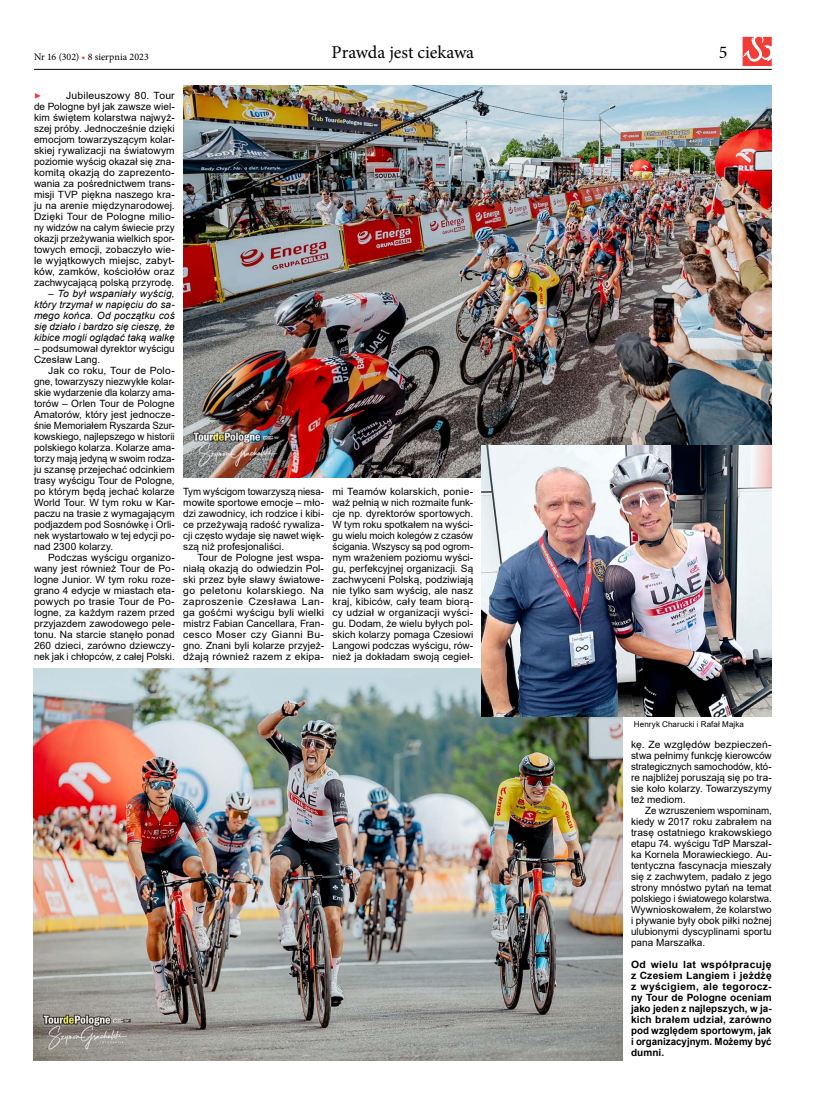
<style>
.page{position:relative;width:820px;height:1106px;background:#fff}
.page>*{position:absolute;margin:0;border:0;box-sizing:border-box;transform-origin:0 0}
.t1{font:18px "Minion Pro";color:#000}
.t2{font:italic 12px "Minion Pro";color:#f13d37}
.t3{font:10px/11px "Arial";letter-spacing:.005em;color:#000;text-align:justify}
.t4{font:10px/11px "Arial";letter-spacing:.005em;color:#000;text-align:justify;scale:1.04 1}
.t5{font:700 10px/11px "Arial";color:#000;text-align:justify;scale:1.04 1}
.t6{font:10px/11px "Arial";letter-spacing:.005em;color:#000;text-align:justify;scale:.96 1}
.t7{font:italic 10px/11px "Arial";letter-spacing:.005em;color:#000;text-align:justify}
.t8{font:10px "Minion Pro";color:#000}
.t9{font:8px "Arial";letter-spacing:.01em;color:#000}
.s1{color:#f13d37}
.s2{font-style:normal}
</style>
<div class="page">
<img style="left:34px;top:668px;width:588px;height:392px">
<img style="left:183px;top:85px;width:588px;height:392px">
<img style="left:481px;top:445px;width:290px;height:272px">
<hr style="left:34px;top:69px;width:737px;height:1px;background:#000">
<svg style="left:742px;top:37px;width:29px;height:29px"></svg>
<p class="t8" style="left:34px;top:50px;width:116px">Nr 16 (302) <span class="s1">•</span> 8 sierpnia 2023</p>
<h1 class="t1" style="left:331px;top:40px;width:144px">Prawda jest ciekawa</h1>
<h1 class="t1" style="left:718px;top:40px;width:10px">5</h1>
<p class="t4" style="left:34px;top:90px;width:137px;text-indent:32px">Jubileuszowy 80. Tour de Pologne był jak zawsze wiel&shy;kim świętem kolarstwa najwyż&shy;szej próby. Jednocześnie dzięki emocjom towarzyszącym kolar&shy;skiej rywalizacji na światowym poziomie wyścig okazał się zna&shy;komitą okazją do zaprezento&shy;wania za pośrednictwem trans&shy;misji TVP piękna naszego kra&shy;ju na arenie międzynarodowej.<br>Dzięki Tour de Pologne milio&shy;ny widzów na całym świecie przy okazji przeżywania wielkich spor&shy;towych emocji, zobaczyło wie&shy;le wyjątkowych miejsc, zabyt&shy;ków, zamków, kościołów oraz zachwycającą polską przyrodę.</p>
<p class="t7" style="left:34px;top:288px;width:142px;text-indent:14px"><span class="s2">–</span> To był wspaniały wyścig, który trzymał w napięciu do sa&shy;mego końca. Od początku coś się działo i bardzo się cieszę, że kibice mogli oglądać taką walkę</p>
<p class="t3" style="left:34px;top:343px;width:142px">– podsumował dyrektor wyścigu<br>Czesław Lang.</p>
<p class="t3" style="left:34px;top:365px;width:142px;text-indent:14px">Jak co roku, Tour de Polo&shy;gne, towarzyszy niezwykłe kolar&shy;skie wydarzenie dla kolarzy ama&shy;torów – Orlen Tour de Pologne Amatorów, który jest jednocze&shy;śnie Memoriałem Ryszarda Szur&shy;kowskiego, najlepszego w historii polskiego kolarza. Kolarze ama&shy;torzy mają jedyną w swoim rodza&shy;ju szansę przejechać odcinkiem trasy wyścigu Tour de Pologne, po którym będą jechać kolarze World Tour. W tym roku w Kar&shy;paczu na trasie z wymagającym podjazdem pod Sosnówkę i Orli&shy;nek wystartowało w tej edycji po&shy;nad 2300 kolarzy.</p>
<p class="t3" style="left:34px;top:552px;width:142px;text-indent:14px">Podczas wyścigu organizo&shy;wany jest również Tour de Po&shy;logne Junior. W tym roku roze&shy;grano 4 edycje w miastach eta&shy;powych po trasie Tour de Po&shy;logne, za każdym razem przed przyjazdem zawodowego pele&shy;tonu. Na starcie stanęło ponad 260 dzieci, zarówno dziewczy&shy;nek jak i chłopców, z całej Polski.</p>
<p class="t2" style="left:34px;top:87px;width:9px">▶</p>
<p class="t6" style="left:183px;top:486px;width:148px">Tym wyścigom towarzyszą niesa&shy;mowite sportowe emocje – mło&shy;dzi zawodnicy, ich rodzice i kibi&shy;ce przeżywają radość rywaliza&shy;cji często wydaje się nawet więk&shy;szą niż profesjonaliści.</p>
<p class="t3" style="left:183px;top:552px;width:142px;text-indent:14px">Tour de Pologne jest wspa&shy;niałą okazją do odwiedzin Pol&shy;ski przez byłe sławy światowe&shy;go peletonu kolarskiego. Na zaproszenie Czesława Lan&shy;ga gośćmi wyścigu byli wielki mistrz Fabian Cancellara, Fran&shy;cesco Moser czy Gianni Bu&shy;gno. Znani byli kolarze przyjeż&shy;dżają również razem z ekipa-</p>
<p class="t3" style="left:332px;top:486px;width:142px">mi Teamów kolarskich, ponie&shy;waż pełnią w nich rozmaite funk&shy;cje np. dyrektorów sportowych.<br>W tym roku spotkałem na wyści&shy;gu wielu moich kolegów z czasów ścigania. Wszyscy są pod ogrom&shy;nym wrażeniem poziomu wyści&shy;gu, perfekcyjnej organizacji. Są zachwyceni Polską, podziwiają nie tylko sam wyścig, ale nasz kraj, kibiców, cały team biorą&shy;cy udział w organizacji wyści&shy;gu. Dodam, że wielu byłych pol&shy;skich kolarzy pomaga Czesiowi Langowi podczas wyścigu, rów&shy;nież ja dokładam swoją cegieł-</p>
<p class="t9" style="left:633px;top:718px;width:112px">Henryk Charucki i Rafał Majka</p>
<p class="t3" style="left:630px;top:739px;width:142px">kę. Ze względów bezpieczeń&shy;stwa pełnimy funkcję kierowców strategicznych samochodów, któ&shy;re najbliżej poruszają się po tra&shy;sie koło kolarzy. Towarzyszymy też mediom.</p>
<p class="t3" style="left:630px;top:805px;width:142px;text-indent:14px">Ze wzruszeniem wspominam, kiedy w 2017 roku zabrałem na trasę ostatniego krakowskiego etapu 74. wyścigu TdP Marszał&shy;ka Kornela Morawieckiego. Au&shy;tentyczna fascynacja mieszały się z zachwytem, padało z jego strony mnóstwo pytań na temat polskiego i światowego kolarstwa.<br>Wywnioskowałem, że kolarstwo i pływanie były obok piłki nożnej ulubionymi dyscyplinami sportu pana Marszałka.</p>
<p class="t5" style="left:630px;top:959px;width:137px">Od wielu lat współpracuję z Czesiem Langiem i jeżdżę z wyścigiem, ale tegorocz&shy;ny Tour de Pologne oceniam jako jeden z najlepszych, w ja&shy;kich brałem udział, zarówno pod względem sportowym, jak i organizacyjnym. Możemy być dumni.</p>
</div>
